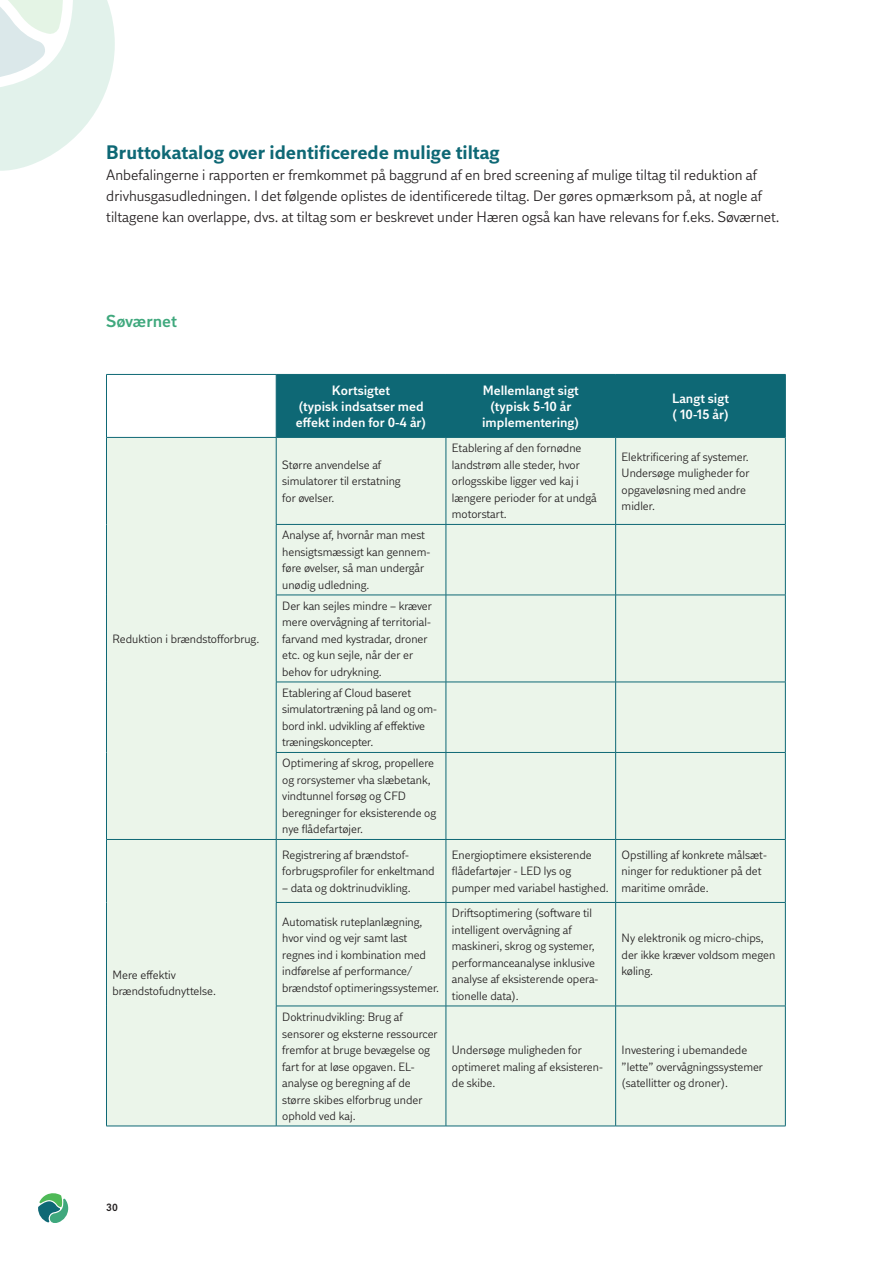
<style>
.page{position:relative;width:893px;height:1263px;background:#fff}
.page>*{position:absolute;margin:0;border:0;box-sizing:border-box;transform-origin:0 0}
.t1{font:700 19.5px "DI Sans";color:#0e6875}
.t2{font:600 17.25px "DI Sans";color:#3fa87d}
.t3{font:15px/21px "DI Sans";color:#231f20}
.t4{font:600 13.5px/16.5px "DI Sans";color:#fff;text-align:center}
.t5{font:12px/16.5px "DI Sans";color:#231f20}
.t6{font:600 10.5px "DI Sans";color:#231f20}
</style>
<div class="page">
<svg style="left:38px;top:1193px;width:30px;height:30px"></svg>
<div style="left:277px;top:375px;width:508px;height:62px;background:#0e6875"></div>
<div style="left:107px;top:438px;width:678px;height:688px;background:#ebf5ea"></div>
<hr style="left:276px;top:374px;width:170px;height:1px;background:#0e6875">
<hr style="left:276px;top:375px;width:1px;height:62px;background:#0e6875">
<hr style="left:446px;top:374px;width:170px;height:1px;background:#0e6875">
<hr style="left:446px;top:375px;width:1px;height:62px;background:#0e6875">
<hr style="left:615px;top:375px;width:1px;height:62px;background:#0e6875">
<hr style="left:276px;top:437px;width:170px;height:1px;background:#0e6875">
<hr style="left:446px;top:437px;width:170px;height:1px;background:#0e6875">
<hr style="left:106px;top:374px;width:170px;height:1px;background:#0e6875">
<hr style="left:106px;top:375px;width:1px;height:62px;background:#0e6875">
<hr style="left:616px;top:374px;width:169px;height:1px;background:#0e6875">
<hr style="left:785px;top:375px;width:1px;height:62px;background:#0e6875">
<hr style="left:106px;top:437px;width:170px;height:1px;background:#0e6875">
<hr style="left:106px;top:438px;width:1px;height:86px;background:#0e6875">
<hr style="left:106px;top:524px;width:1px;height:71px;background:#0e6875">
<hr style="left:106px;top:595px;width:1px;height:87px;background:#0e6875">
<hr style="left:106px;top:682px;width:1px;height:70px;background:#0e6875">
<hr style="left:106px;top:752px;width:1px;height:87px;background:#0e6875">
<hr style="left:276px;top:438px;width:1px;height:86px;background:#0e6875">
<hr style="left:446px;top:438px;width:1px;height:86px;background:#0e6875">
<hr style="left:616px;top:437px;width:169px;height:1px;background:#0e6875">
<hr style="left:615px;top:438px;width:1px;height:86px;background:#0e6875">
<hr style="left:785px;top:438px;width:1px;height:86px;background:#0e6875">
<hr style="left:276px;top:524px;width:170px;height:1px;background:#0e6875">
<hr style="left:276px;top:525px;width:1px;height:70px;background:#0e6875">
<hr style="left:446px;top:524px;width:170px;height:1px;background:#0e6875">
<hr style="left:446px;top:525px;width:1px;height:70px;background:#0e6875">
<hr style="left:616px;top:524px;width:169px;height:1px;background:#0e6875">
<hr style="left:615px;top:525px;width:1px;height:70px;background:#0e6875">
<hr style="left:785px;top:525px;width:1px;height:70px;background:#0e6875">
<hr style="left:276px;top:595px;width:170px;height:1px;background:#0e6875">
<hr style="left:276px;top:595px;width:1px;height:87px;background:#0e6875">
<hr style="left:446px;top:595px;width:170px;height:1px;background:#0e6875">
<hr style="left:446px;top:595px;width:1px;height:87px;background:#0e6875">
<hr style="left:616px;top:595px;width:169px;height:1px;background:#0e6875">
<hr style="left:615px;top:595px;width:1px;height:87px;background:#0e6875">
<hr style="left:785px;top:595px;width:1px;height:87px;background:#0e6875">
<hr style="left:276px;top:682px;width:170px;height:1px;background:#0e6875">
<hr style="left:276px;top:682px;width:1px;height:70px;background:#0e6875">
<hr style="left:446px;top:682px;width:170px;height:1px;background:#0e6875">
<hr style="left:446px;top:682px;width:1px;height:70px;background:#0e6875">
<hr style="left:616px;top:682px;width:169px;height:1px;background:#0e6875">
<hr style="left:615px;top:682px;width:1px;height:70px;background:#0e6875">
<hr style="left:785px;top:682px;width:1px;height:70px;background:#0e6875">
<hr style="left:276px;top:752px;width:170px;height:1px;background:#0e6875">
<hr style="left:276px;top:753px;width:1px;height:86px;background:#0e6875">
<hr style="left:446px;top:752px;width:170px;height:1px;background:#0e6875">
<hr style="left:446px;top:753px;width:1px;height:86px;background:#0e6875">
<hr style="left:616px;top:752px;width:169px;height:1px;background:#0e6875">
<hr style="left:615px;top:753px;width:1px;height:86px;background:#0e6875">
<hr style="left:785px;top:753px;width:1px;height:86px;background:#0e6875">
<hr style="left:106px;top:839px;width:170px;height:1px;background:#0e6875">
<hr style="left:106px;top:840px;width:1px;height:62px;background:#0e6875">
<hr style="left:106px;top:902px;width:1px;height:104px;background:#0e6875">
<hr style="left:106px;top:1006px;width:1px;height:120px;background:#0e6875">
<hr style="left:276px;top:839px;width:170px;height:1px;background:#0e6875">
<hr style="left:276px;top:840px;width:1px;height:62px;background:#0e6875">
<hr style="left:446px;top:839px;width:170px;height:1px;background:#0e6875">
<hr style="left:446px;top:840px;width:1px;height:62px;background:#0e6875">
<hr style="left:616px;top:839px;width:169px;height:1px;background:#0e6875">
<hr style="left:615px;top:840px;width:1px;height:62px;background:#0e6875">
<hr style="left:785px;top:840px;width:1px;height:62px;background:#0e6875">
<hr style="left:276px;top:902px;width:170px;height:1px;background:#0e6875">
<hr style="left:276px;top:903px;width:1px;height:103px;background:#0e6875">
<hr style="left:446px;top:902px;width:170px;height:1px;background:#0e6875">
<hr style="left:446px;top:903px;width:1px;height:103px;background:#0e6875">
<hr style="left:616px;top:902px;width:169px;height:1px;background:#0e6875">
<hr style="left:615px;top:903px;width:1px;height:103px;background:#0e6875">
<hr style="left:785px;top:903px;width:1px;height:103px;background:#0e6875">
<hr style="left:276px;top:1006px;width:170px;height:1px;background:#0e6875">
<hr style="left:276px;top:1006px;width:1px;height:120px;background:#0e6875">
<hr style="left:446px;top:1006px;width:170px;height:1px;background:#0e6875">
<hr style="left:446px;top:1006px;width:1px;height:120px;background:#0e6875">
<hr style="left:616px;top:1006px;width:169px;height:1px;background:#0e6875">
<hr style="left:615px;top:1006px;width:1px;height:120px;background:#0e6875">
<hr style="left:785px;top:1006px;width:1px;height:120px;background:#0e6875">
<hr style="left:106px;top:1126px;width:170px;height:1px;background:#0e6875">
<hr style="left:276px;top:1126px;width:170px;height:1px;background:#0e6875">
<hr style="left:446px;top:1126px;width:170px;height:1px;background:#0e6875">
<hr style="left:616px;top:1126px;width:169px;height:1px;background:#0e6875">
<svg style="left:0;top:0;width:115px;height:171px"></svg>
<h1 class="t1" style="left:106px;top:140px;width:395px">Bruttokatalog over identificerede mulige tiltag</h1>
<p class="t3" style="left:106px;top:164px;width:675px">Anbefalingerne i rapporten er fremkommet på baggrund af en bred screening af mulige tiltag til reduktion af drivhusgasudledningen. I det følgende oplistes de identificerede tiltag. Der gøres opmærksom på, at nogle af tiltagene kan overlappe, dvs. at tiltag som er beskrevet under Hæren også kan have relevans for f.eks. Søværnet.</p>
<h2 class="t2" style="left:106px;top:310px;width:72px">Søværnet</h2>
<p class="t5" style="left:112px;top:630px;width:148px">Reduktion i brændstofforbrug.</p>
<p class="t5" style="left:112px;top:966px;width:105px">Mere effektiv brændstofudnyttelse.</p>
<p class="t4" style="left:296px;top:382px;width:132px">Kortsigtet<br>(typisk indsatser med effekt inden for 0-4 år)</p>
<p class="t4" style="left:482px;top:382px;width:99px">Mellemlangt sigt (typisk 5-10 år implementering)</p>
<p class="t4" style="left:672px;top:390px;width:58px;text-align:left">Langt sigt ( 10-15 år)</p>
<p class="t5" style="left:282px;top:456px;width:120px">Større anvendelse af simulatorer til erstatning for øvelser.</p>
<p class="t5" style="left:282px;top:527px;width:150px">Analyse af, hvornår man mest hensigtsmæssigt kan gennem&shy;føre øvelser, så man undergår unødig udledning.</p>
<p class="t5" style="left:282px;top:597px;width:151px">Der kan sejles mindre – kræver mere overvågning af territorial&shy;farvand med kystradar, droner etc. og kun sejle, når der er behov for udrykning.</p>
<p class="t5" style="left:282px;top:684px;width:156px">Etablering af Cloud baseret simulatortræning på land og om&shy;bord inkl. udvikling af effektive træningskoncepter.</p>
<p class="t5" style="left:282px;top:755px;width:156px">Optimering af skrog, propellere og rorsystemer vha slæbetank, vindtunnel forsøg og CFD beregninger for eksisterende og nye flådefartøjer.</p>
<p class="t5" style="left:282px;top:846px;width:154px">Registrering af brændstof&shy;forbrugsprofiler for enkeltmand</p>
<p class="t5" style="left:282px;top:879px;width:130px">– data og doktrinudvikling.</p>
<p class="t5" style="left:452px;top:440px;width:146px">Etablering af den fornødne landstrøm alle steder, hvor orlogsskibe ligger ved kaj i længere perioder for at undgå motorstart.</p>
<p class="t5" style="left:622px;top:448px;width:129px">Elektrificering af systemer.<br>Undersøge muligheder for opgaveløsning med andre midler.</p>
<p class="t5" style="left:452px;top:846px;width:158px">Energioptimere eksisterende flådefartøjer - LED lys og pumper med variabel hastighed.</p>
<p class="t5" style="left:622px;top:846px;width:147px">Opstilling af konkrete målsæt&shy;ninger for reduktioner på det maritime område.</p>
<p class="t5" style="left:282px;top:913px;width:158px">Automatisk ruteplanlægning, hvor vind og vejr samt last regnes ind i kombination med indførelse af performance/ brændstof optimeringssystemer.</p>
<p class="t5" style="left:452px;top:905px;width:148px">Driftsoptimering (software til intelligent overvågning af maskineri, skrog og systemer, performanceanalyse inklusive analyse af eksisterende opera&shy;tionelle data).</p>
<p class="t5" style="left:622px;top:929px;width:155px">Ny elektronik og micro-chips, der ikke kræver voldsom megen køling.</p>
<p class="t5" style="left:282px;top:1008px;width:157px">Doktrinudvikling: Brug af sensorer og eksterne ressourcer fremfor at bruge bevægelse og fart for at løse opgaven. EL&shy;analyse og beregning af de større skibes elforbrug under ophold ved kaj.</p>
<p class="t5" style="left:452px;top:1041px;width:152px">Undersøge muligheden for optimeret maling af eksisteren&shy;de skibe.</p>
<p class="t5" style="left:622px;top:1041px;width:143px">Investering i ubemandede ”lette” overvågningssystemer (satellitter og droner).</p>
<p class="t6" style="left:106px;top:1201px;width:13px">30</p>
</div>
